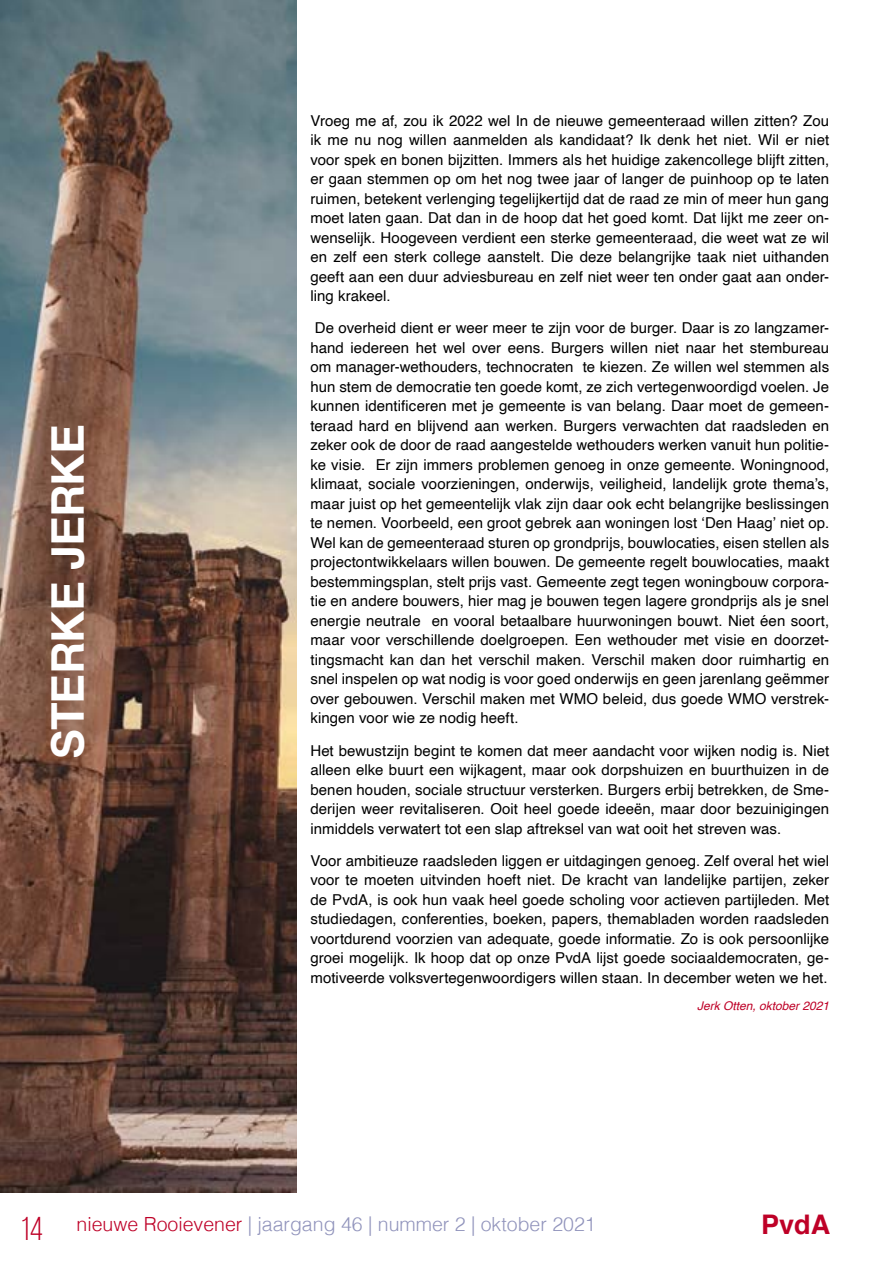
<style>
.page{position:relative;width:893px;height:1263px;background:#fff}
.page>*{position:absolute;margin:0;border:0;box-sizing:border-box;transform-origin:0 0}
.t1{font:700 45px "Helvetica";letter-spacing:-.02em;color:#fff}
.t2{font:700 27px "Helvetica";color:#be0027}
.t3{font:300 19.5px "Helvetica";color:#9194bc}
.t4{font:15px/19.5px "Helvetica";letter-spacing:.005em;color:#000;text-align:justify}
.t5{font:italic 12px "Helvetica";color:#be0027}
.s1{font-family:"Bebas Neue";font-weight:400;font-size:33px;color:#be0027}
.s2{color:#be0027}
</style>
<div class="page">
<img style="left:0;top:0;width:297px;height:1192px">
<h1 class="t1" style="left:32px;top:759px;width:337px;rotate:-90deg">STERKE JERKE</h1>
<p class="t4" style="left:310px;top:111px;width:520px">Vroeg me af, zou ik 2022 wel In de nieuwe gemeenteraad willen zitten? Zou ik me nu nog willen aanmelden als kandidaat? Ik denk het niet. Wil er niet voor spek en bonen bijzitten. Immers als het huidige zakencollege blijft zitten, er gaan stemmen op om het nog twee jaar of langer de puinhoop op te laten ruimen, betekent verlenging tegelijkertijd dat de raad ze min of meer hun gang moet laten gaan. Dat dan in de hoop dat het goed komt. Dat lijkt me zeer on&shy;wenselijk. Hoogeveen verdient een sterke gemeenteraad, die weet wat ze wil en zelf een sterk college aanstelt. Die deze belangrijke taak niet uithanden geeft aan een duur adviesbureau en zelf niet weer ten onder gaat aan onder&shy;ling krakeel.</p>
<p class="t4" style="left:310px;top:319px;width:520px;text-indent:5px">De overheid dient er weer meer te zijn voor de burger. Daar is zo langzamer&shy;hand iedereen het wel over eens. Burgers willen niet naar het stembureau om manager-wethouders, technocraten te kiezen. Ze willen wel stemmen als hun stem de democratie ten goede komt, ze zich vertegenwoordigd voelen. Je kunnen identificeren met je gemeente is van belang. Daar moet de gemeen&shy;teraad hard en blijvend aan werken. Burgers verwachten dat raadsleden en zeker ook de door de raad aangestelde wethouders werken vanuit hun politie&shy;ke visie. Er zijn immers problemen genoeg in onze gemeente. Woningnood, klimaat, sociale voorzieningen, onderwijs, veiligheid, landelijk grote thema’s, maar juist op het gemeentelijk vlak zijn daar ook echt belangrijke beslissingen te nemen. Voorbeeld, een groot gebrek aan woningen lost ‘Den Haag’ niet op.<br>Wel kan de gemeenteraad sturen op grondprijs, bouwlocaties, eisen stellen als projectontwikkelaars willen bouwen. De gemeente regelt bouwlocaties, maakt bestemmingsplan, stelt prijs vast. Gemeente zegt tegen woningbouw corpora&shy;tie en andere bouwers, hier mag je bouwen tegen lagere grondprijs als je snel energie neutrale en vooral betaalbare huurwoningen bouwt. Niet éen soort, maar voor verschillende doelgroepen. Een wethouder met visie en doorzet&shy;tingsmacht kan dan het verschil maken. Verschil maken door ruimhartig en snel inspelen op wat nodig is voor goed onderwijs en geen jarenlang geëmmer over gebouwen. Verschil maken met WMO beleid, dus goede WMO verstrek&shy;kingen voor wie ze nodig heeft.</p>
<p class="t4" style="left:310px;top:741px;width:520px">Het bewustzijn begint te komen dat meer aandacht voor wijken nodig is. Niet alleen elke buurt een wijkagent, maar ook dorpshuizen en buurthuizen in de benen houden, sociale structuur versterken. Burgers erbij betrekken, de Sme&shy;derijen weer revitaliseren. Ooit heel goede ideeën, maar door bezuinigingen inmiddels verwatert tot een slap aftreksel van wat ooit het streven was.</p>
<p class="t4" style="left:310px;top:851px;width:520px">Voor ambitieuze raadsleden liggen er uitdagingen genoeg. Zelf overal het wiel voor te moeten uitvinden hoeft niet. De kracht van landelijke partijen, zeker de PvdA, is ook hun vaak heel goede scholing voor actieven partijleden. Met studiedagen, conferenties, boeken, papers, themabladen worden raadsleden voortdurend voorzien van adequate, goede informatie. Zo is ook persoonlijke groei mogelijk. Ik hoop dat op onze PvdA lijst goede sociaaldemocraten, ge&shy;motiveerde volksvertegenwoordigers willen staan. In december weten we het.</p>
<p class="t5" style="left:697px;top:996px;width:134px">Jerk Otten, oktober 2021</p>
<h3 class="t3" style="left:21px;top:1207px;width:577px"><span class="s1">14</span> <span class="s2">nieuwe Rooievener</span> | jaargang 46 | nummer 2 | oktober 2021</h3>
<h2 class="t2" style="left:761px;top:1202px;width:71px">PvdA</h2>
</div>
